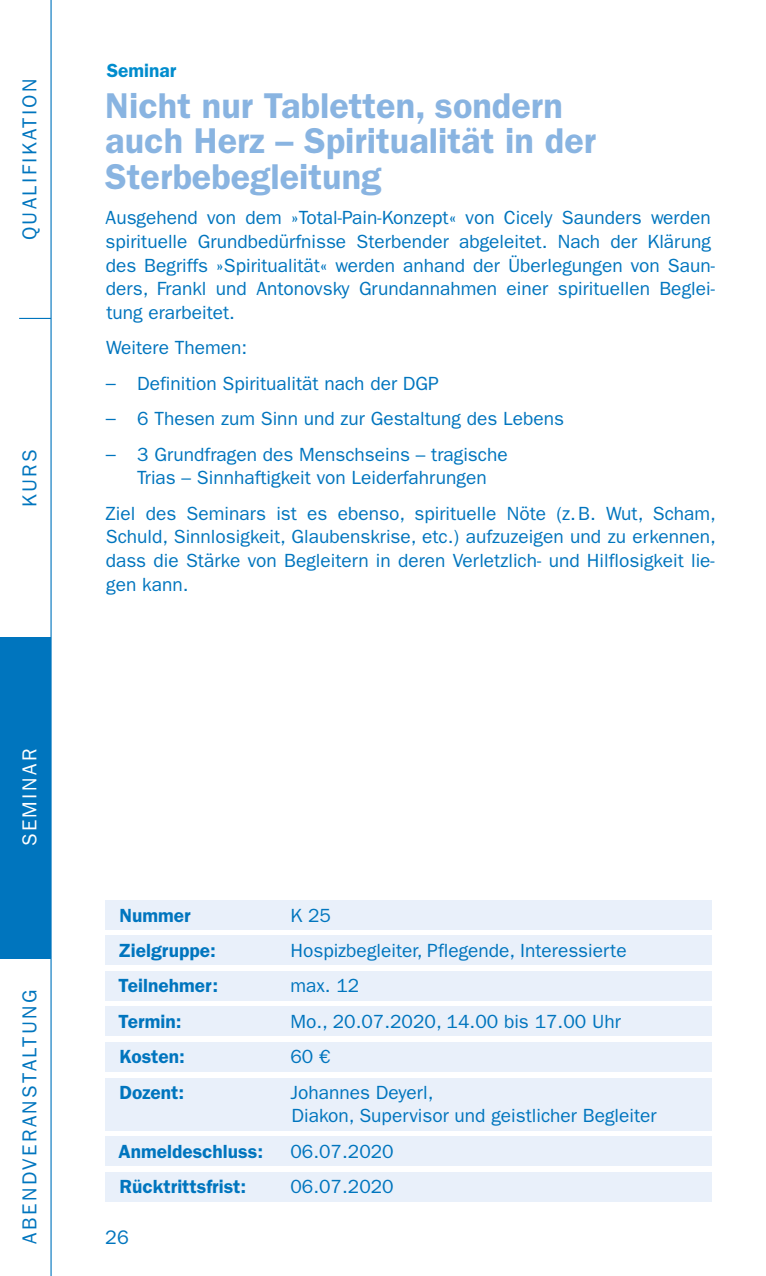
<style>
.page{position:relative;width:766px;height:1276px;background:#fff}
.page>*{position:absolute;margin:0;border:0;box-sizing:border-box;transform-origin:0 0}
.t1{font:600 36px/35.3px "ITC Franklin Gothic Std";color:#89b4e1}
.t2{font:20.25px "ITC Franklin Gothic Std";letter-spacing:.12em;color:#0075be}
.t3{font:20.25px "ITC Franklin Gothic Std";letter-spacing:.12em;color:#fff}
.t4{font:19.8px "ITC Franklin Gothic Std";color:#0075be}
.t5{font:19.12px/23.6px "ITC Franklin Gothic Std";color:#0075be}
.t6{font:600 19.12px "ITC Franklin Gothic Std";color:#0075be}
.t7{font:600 19.12px "ITC Franklin Gothic Std";color:#008ccd}
</style>
<div class="page">
<hr style="left:19px;top:318px;width:32px;height:1px;background:#0075be">
<hr style="left:50px;top:0;width:2px;height:1276px;background:#0075be">
<div style="left:0;top:637px;width:51px;height:321px;background:#0075be"></div>
<div style="left:105px;top:900px;width:606px;height:29px;background:#e9f0fa"></div>
<div style="left:105px;top:936px;width:606px;height:29px;background:#e9f0fa"></div>
<div style="left:105px;top:971px;width:606px;height:29px;background:#e9f0fa"></div>
<div style="left:105px;top:1006px;width:606px;height:30px;background:#e9f0fa"></div>
<div style="left:105px;top:1042px;width:606px;height:29px;background:#e9f0fa"></div>
<div style="left:105px;top:1077px;width:606px;height:53px;background:#e9f0fa"></div>
<div style="left:105px;top:1136px;width:606px;height:29px;background:#e9f0fa"></div>
<div style="left:105px;top:1172px;width:606px;height:29px;background:#e9f0fa"></div>
<p class="t2" style="left:18px;top:240px;width:163px;rotate:-90deg">QUALIFIKATION</p>
<p class="t2" style="left:18px;top:507px;width:59px;rotate:-90deg">KURS</p>
<p class="t3" style="left:18px;top:846px;width:99px;rotate:-90deg">SEMINAR</p>
<p class="t2" style="left:18px;top:1243px;width:256px;rotate:-90deg">ABENDVERANSTALTUNG</p>
<p class="t7" style="left:107px;top:59px;width:71px">Seminar</p>
<h1 class="t1" style="left:105px;top:88px;width:492px">Nicht nur Tabletten, sondern auch Herz – Spiritualität in der<br>Sterbebegleitung</h1>
<p class="t5" style="left:106px;top:206px;width:610px">Ausgehend von dem »Total-Pain-Konzept« von Cicely Saunders werden spirituelle Grundbedürfnisse Sterbender abgeleitet. Nach der Klärung des Begriffs »Spiritualität« werden anhand der Überlegungen von Saun&shy;ders, Frankl und Antonovsky Grundannahmen einer spirituellen Beglei&shy;tung erarbeitet.</p>
<p class="t5" style="left:105px;top:330px;width:460px;line-height:35.6px">Weitere Themen:<br>− Definition Spiritualität nach der DGP<br>− 6 Thesen zum Sinn und zur Gestaltung des Lebens − 3 Grundfragen des Menschseins – tragische</p>
<p class="t5" style="left:105px;top:460px;width:611px;line-height:35.6px;text-indent:32px">Trias – Sinnhaftigkeit von Leiderfahrungen<br>Ziel des Seminars ist es ebenso, spirituelle Nöte (z.B. Wut, Scham,</p>
<p class="t5" style="left:106px;top:525px;width:611px;text-align:justify">Schuld, Sinnlosigkeit, Glaubenskrise, etc.) aufzuzeigen und zu erkennen, dass die Stärke von Begleitern in deren Verletzlich- und Hilflosigkeit lie&shy;gen kann.</p>
<p class="t6" style="left:120px;top:903px;width:73px">Nummer</p>
<p class="t5" style="left:290px;top:903px;width:42px">K 25</p>
<p class="t6" style="left:118px;top:939px;width:99px">Zielgruppe:</p>
<p class="t5" style="left:290px;top:939px;width:338px">Hospizbegleiter, Pflegende, Interessierte</p>
<p class="t6" style="left:119px;top:974px;width:101px">Teilnehmer:</p>
<p class="t5" style="left:290px;top:974px;width:70px">max. 12</p>
<p class="t6" style="left:119px;top:1010px;width:65px">Termin:</p>
<p class="t5" style="left:290px;top:1009px;width:332px">Mo., 20.07.2020, 14.00 bis 17.00 Uhr</p>
<p class="t6" style="left:119px;top:1045px;width:67px">Kosten:</p>
<p class="t5" style="left:290px;top:1045px;width:42px">60 €</p>
<p class="t6" style="left:120px;top:1081px;width:66px">Dozent:</p>
<p class="t5" style="left:290px;top:1080px;width:367px">Johannes Deyerl,<br>Diakon, Supervisor und geistlicher Begleiter</p>
<p class="t6" style="left:118px;top:1140px;width:146px">Anmeldeschluss:</p>
<p class="t5" style="left:290px;top:1139px;width:105px">06.07.2020</p>
<p class="t6" style="left:119px;top:1175px;width:128px">Rücktrittsfrist:</p>
<p class="t5" style="left:290px;top:1175px;width:105px">06.07.2020</p>
<p class="t4" style="left:105px;top:1226px;width:25px">26</p>
</div>
